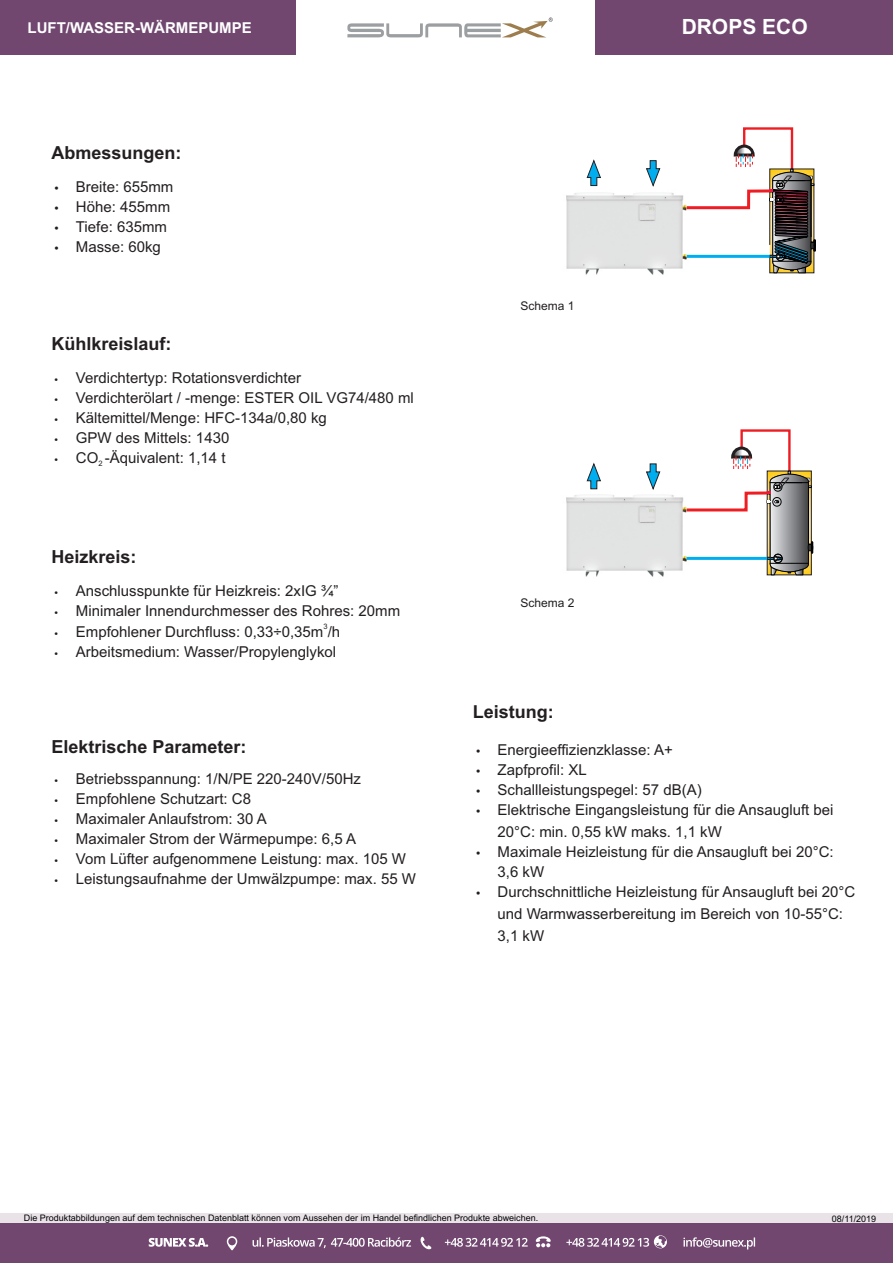
<style>
.page{position:relative;width:893px;height:1263px;background:#fff}
.page>*{position:absolute;margin:0;border:0;box-sizing:border-box;transform-origin:0 0}
.t1{font:700 21px "Arial";color:#fff}
.t2{font:700 18px "Arial";color:#231f20}
.t3{font:15px/21.8px "Arial";color:#231f20}
.t4{font:700 15px "Arial";color:#fff}
.t5{font:12px "Arial";color:#231f20}
.t6{font:9.15px "Wingdings";color:#231f20}
.t7{font:9px "Arial";color:#010202}
.t8{font:7.5px "Arial";color:#231f20}
</style>
<div class="page">
<div style="left:0;top:1223px;width:893px;height:40px;background:#714770"></div>
<svg style="left:149px;top:1238px;width:59px;height:9px"></svg>
<svg style="left:227px;top:1236px;width:10px;height:14px"></svg>
<svg style="left:253px;top:1235px;width:502px;height:14px"></svg>
<div style="left:0;top:0;width:893px;height:55px;background:#714770"></div>
<div style="left:296px;top:0;width:299px;height:55px;background:#fff"></div>
<svg style="left:347px;top:18px;width:206px;height:19px"></svg>
<img style="left:566px;top:186px;width:118px;height:89px">
<img style="left:566px;top:494px;width:118px;height:83px">
<svg style="left:684px;top:127px;width:132px;height:146px"></svg>
<svg style="left:645px;top:160px;width:16px;height:28px"></svg>
<svg style="left:586px;top:159px;width:15px;height:27px"></svg>
<svg style="left:646px;top:463px;width:15px;height:27px"></svg>
<svg style="left:586px;top:462px;width:15px;height:28px"></svg>
<svg style="left:684px;top:429px;width:129px;height:146px"></svg>
<hr style="left:687px;top:557px;width:80px;height:3px;background:#00aeef">
<div style="left:0;top:1213px;width:893px;height:10px;background:#e9e3e8"></div>
<p class="t4" style="left:28px;top:22px;width:226px">LUFT/WASSER-WÄRMEPUMPE</p>
<p class="t2" style="left:51px;top:146px;width:132px">Abmessungen:</p>
<p class="t3" style="left:54px;top:177px;width:121px">•Breite: 655mm</p>
<p class="t3" style="left:54px;top:197px;width:117px">•Höhe: 455mm</p>
<p class="t3" style="left:54px;top:217px;width:114px">•Tiefe: 635mm</p>
<p class="t3" style="left:54px;top:237px;width:108px">•Masse: 60kg</p>
<p class="t2" style="left:51px;top:337px;width:122px">Kühlkreislauf:</p>
<p class="t3" style="left:54px;top:368px;width:248px">•Verdichtertyp: Rotationsverdichter</p>
<p class="t3" style="left:54px;top:388px;width:361px">•Verdichterölart / -menge: ESTER OIL VG74/480 ml</p>
<p class="t3" style="left:54px;top:408px;width:274px">•Kältemittel/Menge: HFC-134a/0,80 kg</p>
<p class="t3" style="left:54px;top:428px;width:177px">•GPW des Mittels: 1430</p>
<p class="t3" style="left:54px;top:448px;width:173px">•CO -Äquivalent: 1,14 t</p>
<p class="t8" style="left:98px;top:461px;width:6px">2</p>
<p class="t2" style="left:51px;top:550px;width:87px">Heizkreis:</p>
<p class="t3" style="left:54px;top:581px;width:286px">•Anschlusspunkte für Heizkreis: 2xIG ¾”</p>
<p class="t3" style="left:54px;top:601px;width:347px">•Minimaler Innendurchmesser des Rohres: 20mm</p>
<p class="t6" style="left:54px;top:630px;width:29px">•</p>
<p class="t8" style="left:323px;top:624px;width:6px">3</p>
<p class="t3" style="left:76px;top:622px;width:266px">Empfohlener Durchfluss: 0,33÷0,35m /h</p>
<p class="t3" style="left:54px;top:642px;width:283px">•Arbeitsmedium: Wasser/Propylenglykol</p>
<p class="t2" style="left:51px;top:739px;width:197px">Elektrische Parameter:</p>
<p class="t3" style="left:54px;top:769px;width:308px">•Betriebsspannung: 1/N/PE 220-240V/50Hz</p>
<p class="t3" style="left:54px;top:789px;width:198px">•Empfohlene Schutzart: C8</p>
<p class="t3" style="left:54px;top:809px;width:214px">•Maximaler Anlaufstrom: 30 A</p>
<p class="t3" style="left:54px;top:829px;width:303px">•Maximaler Strom der Wärmepumpe: 6,5 A</p>
<p class="t3" style="left:54px;top:849px;width:353px">•Vom Lüfter aufgenommene Leistung: max. 105 W</p>
<p class="t3" style="left:54px;top:870px;width:363px">•Leistungsaufnahme der Umwälzpumpe: max. 55 W</p>
<p class="t5" style="left:520px;top:301px;width:56px">Schema 1</p>
<h1 class="t1" style="left:682px;top:18px;width:128px">DROPS ECO</h1>
<p class="t5" style="left:520px;top:598px;width:56px">Schema 2</p>
<p class="t2" style="left:473px;top:705px;width:82px">Leistung:</p>
<p class="t3" style="left:476px;top:740px;width:198px">•Energieeffizienzklasse: A+</p>
<p class="t3" style="left:476px;top:760px;width:112px">•Zapfprofil: XL</p>
<p class="t3" style="left:476px;top:780px;width:227px">•Schallleistungspegel: 57 dB(A)</p>
<p class="t3" style="left:497px;top:800px;width:338px;text-indent:-22px">•Elektrische Eingangsleistung für die Ansaugluft bei<br>20°C: min. 0,55 kW maks. 1,1 kW</p>
<p class="t3" style="left:497px;top:843px;width:338px;line-height:20.1px;text-indent:-22px">•Maximale Heizleistung für die Ansaugluft bei 20°C:<br>3,6 kW</p>
<p class="t3" style="left:497px;top:883px;width:359px;text-indent:-22px">•Durchschnittliche Heizleistung für Ansaugluft bei 20°C und Warmwasserbereitung im Bereich von 10-55°C:<br>3,1 kW</p>
<p class="t7" style="left:24px;top:1214px;width:516px">Die Produktabbildungen auf dem technischen Datenblatt können vom Aussehen der im Handel befindlichen Produkte abweichen.</p>
<p class="t7" style="left:832px;top:1215px;width:46px">08/11/2019</p>
</div>
